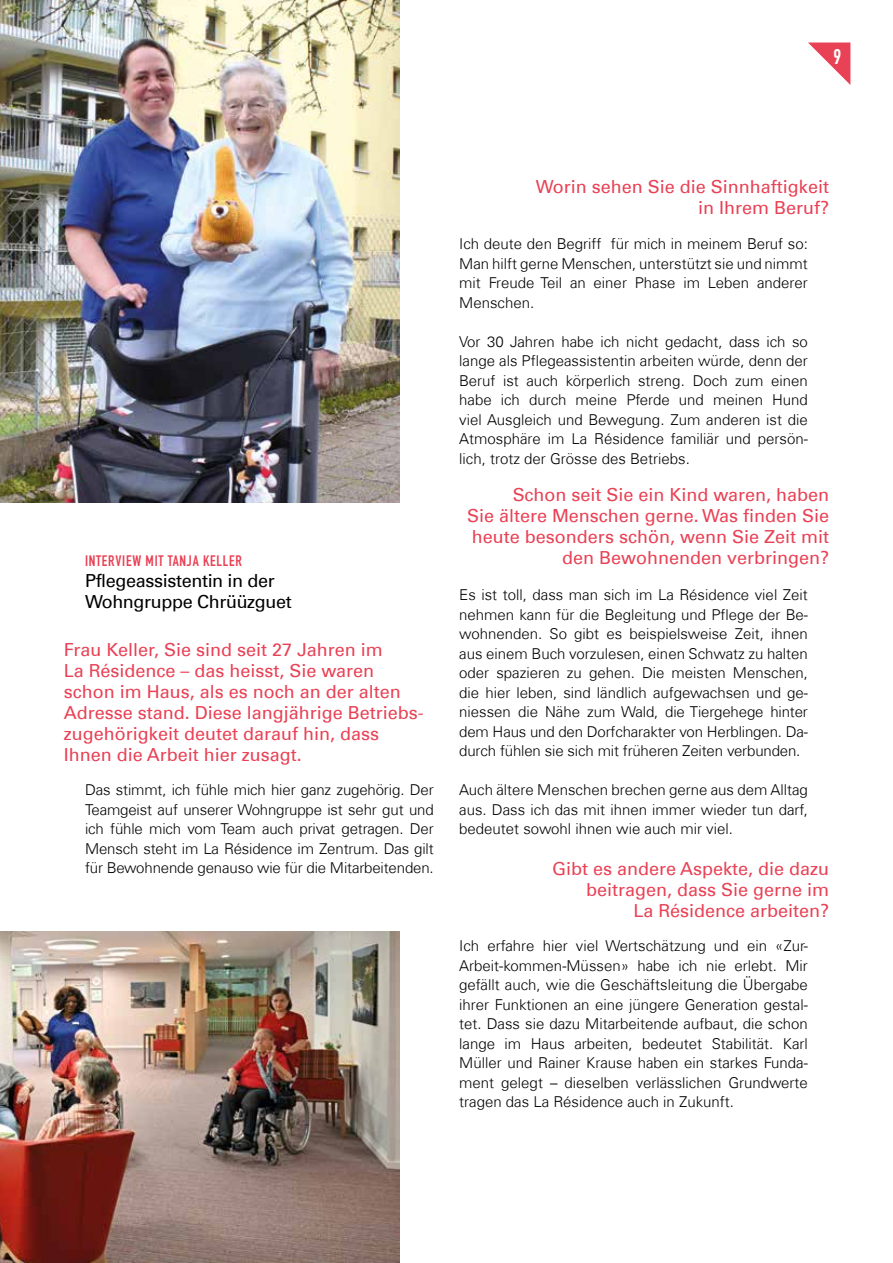
<style>
.page{position:relative;width:893px;height:1263px;background:#fff}
.page>*{position:absolute;margin:0;border:0;box-sizing:border-box;transform-origin:0 0}
.t1{font:21px "DIN Engschrift Std";color:#fff}
.t2{font:18px/21px "Univers Com 55 Roman";color:#e94155;text-align:right}
.t3{font:18px/21px "Univers Com 55 Roman";letter-spacing:-.02em;color:#000}
.t4{font:300 15px/19.5px "Univers Com 45";color:#000;text-align:justify}
.t5{font:15px "DIN Engschrift Std";letter-spacing:.05em;color:#e94155}
</style>
<div class="page">
<svg style="left:808px;top:43px;width:42px;height:42px"></svg>
<img style="left:0;top:0;width:400px;height:502px">
<img style="left:0;top:932px;width:400px;height:331px">
<h1 class="t1" style="left:833px;top:44px;width:9px">9</h1>
<p class="t5" style="left:85px;top:552px;width:158px">INTERVIEW MIT TANJA KELLER</p>
<p class="t3" style="left:85px;top:570px;width:208px">Pflegeassistentin in der<br>Wohngruppe Chrüüzguet</p>
<p class="t2" style="left:64px;top:639px;width:361px;text-align:left">Frau Keller, Sie sind seit 27 Jahren im<br>La Résidence – das heisst, Sie waren schon im Haus, als es noch an der alten Adresse stand. Diese langjährige Betriebs&shy;zugehörigkeit deutet darauf hin, dass Ihnen die Arbeit hier zusagt.</p>
<p class="t4" style="left:85px;top:780px;width:350px">Das stimmt, ich fühle mich hier ganz zugehörig. Der Teamgeist auf unserer Wohngruppe ist sehr gut und ich fühle mich vom Team auch privat getragen. Der Mensch steht im La Résidence im Zentrum. Das gilt für Bewohnende genauso wie für die Mitarbeitenden.</p>
<p class="t2" style="left:536px;top:176px;width:295px">Worin sehen Sie die Sinnhaftigkeit in Ihrem Beruf?</p>
<p class="t4" style="left:459px;top:234px;width:350px">Ich deute den Begriff für mich in meinem Beruf so:<br>Man hilft gerne Menschen, unterstützt sie und nimmt mit Freude Teil an einer Phase im Leben anderer Menschen.</p>
<p class="t4" style="left:459px;top:331px;width:350px">Vor 30 Jahren habe ich nicht gedacht, dass ich so lange als Pflegeassistentin arbeiten würde, denn der Beruf ist auch körperlich streng. Doch zum einen habe ich durch meine Pferde und meinen Hund viel Ausgleich und Bewegung. Zum anderen ist die Atmosphäre im La Résidence familiär und persön&shy;lich, trotz der Grösse des Betriebs.</p>
<p class="t2" style="left:467px;top:484px;width:364px">Schon seit Sie ein Kind waren, haben<br>Sie ältere Menschen gerne. Was finden Sie heute besonders schön, wenn Sie Zeit mit den Bewohnenden verbringen?</p>
<p class="t4" style="left:459px;top:585px;width:350px">Es ist toll, dass man sich im La Résidence viel Zeit nehmen kann für die Begleitung und Pflege der Be&shy;wohnenden. So gibt es beispielsweise Zeit, ihnen aus einem Buch vorzulesen, einen Schwatz zu halten oder spazieren zu gehen. Die meisten Menschen, die hier leben, sind ländlich aufgewachsen und ge&shy;niessen die Nähe zum Wald, die Tiergehege hinter dem Haus und den Dorfcharakter von Herblingen. Da&shy;durch fühlen sie sich mit früheren Zeiten verbunden.</p>
<p class="t4" style="left:459px;top:780px;width:350px">Auch ältere Menschen brechen gerne aus dem Alltag aus. Dass ich das mit ihnen immer wieder tun darf, bedeutet sowohl ihnen wie auch mir viel.</p>
<p class="t2" style="left:552px;top:858px;width:279px">Gibt es andere Aspekte, die dazu beitragen, dass Sie gerne im<br>La Résidence arbeiten?</p>
<p class="t4" style="left:459px;top:936px;width:350px">Ich erfahre hier viel Wertschätzung und ein «Zur-Arbeit-kommen-Müssen» habe ich nie erlebt. Mir gefällt auch, wie die Geschäftsleitung die Übergabe ihrer Funktionen an eine jüngere Generation gestal&shy;tet. Dass sie dazu Mitarbeitende aufbaut, die schon lange im Haus arbeiten, bedeutet Stabilität. Karl Müller und Rainer Krause haben ein starkes Funda&shy;ment gelegt – dieselben verlässlichen Grundwerte tragen das La Résidence auch in Zukunft.</p>
</div>
